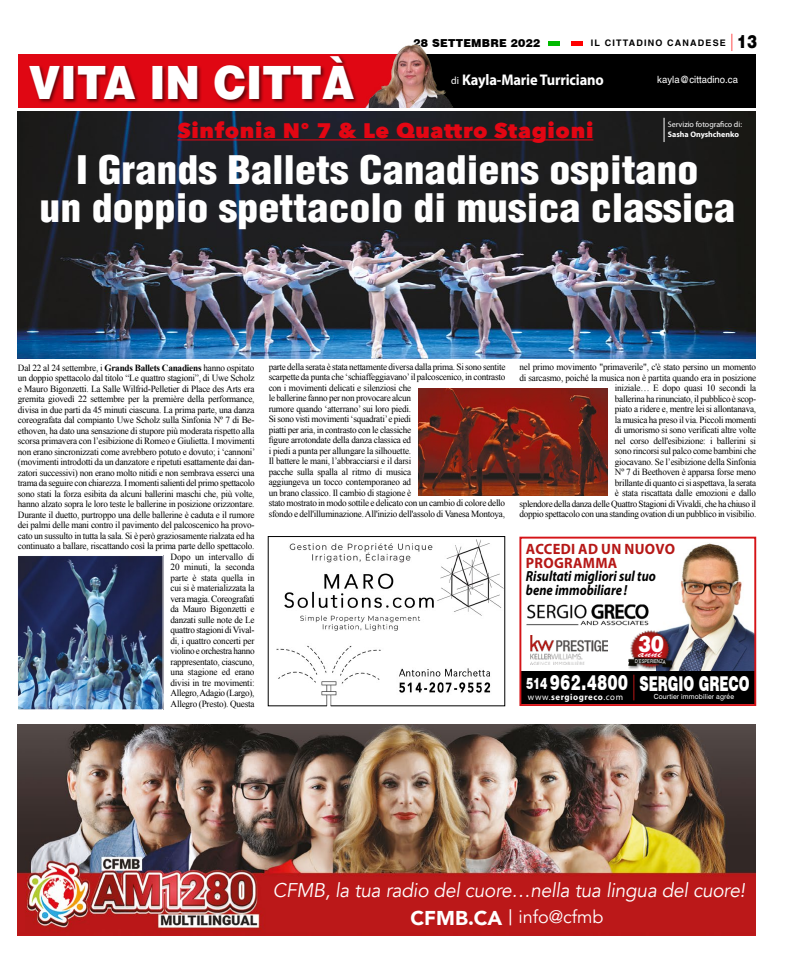
<style>
.page{position:relative;width:792px;height:972px;background:#fff}
.page>*{position:absolute;margin:0;border:0;box-sizing:border-box;transform-origin:0 0}
.t1{font:46px "Switzerland Black Plain";color:#fff;scale:.9 1}
.t2{font:38.4px/38.4px "Switzerland Cond Black Plain";color:#fff;text-align:center;scale:1.09 1}
.t3{font:800 21px "Avenir Next";letter-spacing:.03em;color:#e30613;scale:1.04 1}
.t4{font:900 20.9px "Swiss 721 BT";letter-spacing:.05em;color:#fff;scale:.7 1}
.t5{font:900 20.4px "Swiss 721 BT";color:#fff;scale:.64 1}
.t6{font:italic 19.8px "Avenir";letter-spacing:-.01em;color:#fff;scale:.96 1}
.t7{font:18px "Avenir";color:#fff}
.t8{font:700 15.5px "Myriad Pro";letter-spacing:-.01em;color:#fff;scale:.93 1}
.t9{font:700 15px/13.8px "Myriad Pro";letter-spacing:.02em;color:#b61817;scale:.96 1}
.t10{font:italic 700 14.6px/13.8px "Myriad Pro";color:#000;scale:.87 1}
.t11{font:900 11px "Swiss 721 BT";letter-spacing:.02em;color:#000}
.t12{font:10.8px "Brush Script";color:#fff;scale:1.51 1}
.t13{font:10px "Switzerland Plain";color:#fff;scale:.96 1}
.t14{font:9.4px/10.5px "Times New Roman";letter-spacing:-.025em;color:#000;text-align:right}
.t15{font:700 9px "Switzerland";letter-spacing:.13em;color:#000}
.t16{font:700 9px "Myriad Pro";letter-spacing:.06em;color:#fff}
.t17{font:8px "Myriad Pro";color:#fff}
.t18{font:700 8px "Myriad Pro";color:#fff}
.t19{font:7px "Swiss 721 BT";letter-spacing:.02em;color:#fff}
.t20{font:5.4px "Swiss 721 BT";color:#fff;scale:.82 1}
.s1{font-family:"Swiss 721 BT";font-weight:400;font-stretch:condensed;font-size:17.3px;color:#f00}
.s2{font-family:"Switzerland Black Plain";font-weight:400;font-size:18px}
.s3{font-weight:400;font-size:10.5px}
.s4{font-weight:700}
.s5{font-size:15.7px}
.s6{font-weight:400}
.s7{font-weight:900;font-size:20px}
.s8{font-size:21px}
</style>
<div class="page">
<div style="left:549px;top:41px;width:11px;height:5px;background:#00ba00"></div>
<div style="left:572px;top:41px;width:11px;height:5px;background:#f00"></div>
<img style="left:18px;top:111px;width:738px;height:248px">
<div style="left:18px;top:54px;width:383px;height:53px;background:#e00713"></div>
<div style="left:398px;top:54px;width:358px;height:53px;background:#000"></div>
<div style="left:29px;top:54px;width:330px;height:51px;background:#000;opacity:.55"></div>
<img style="left:362px;top:44px;width:96px;height:64px">
<svg style="left:268px;top:536px;width:237px;height:170px"></svg>
<img style="left:18px;top:725px;width:738px;height:211px">
<img style="left:673px;top:543px;width:80px;height:128px">
<div style="left:521px;top:671px;width:235px;height:33px;background:#000"></div>
<div style="left:519px;top:537px;width:237px;height:169px;border:2px solid #d51317"></div>
<img style="left:526px;top:604px;width:123px;height:22px">
<div style="left:628px;top:630px;width:48px;height:42px;background:#000;opacity:.45"></div>
<img style="left:628px;top:628px;width:45px;height:43px">
<img style="left:530px;top:635px;width:78px;height:29px">
<svg style="left:634px;top:675px;width:1px;height:25px"></svg>
<hr style="left:177px;top:139px;width:416px;height:1px;background:#e30613">
<img style="left:19px;top:557px;width:143px;height:151px">
<div style="left:17px;top:555px;width:147px;height:155px;border:1px solid #fff"></div>
<img style="left:418px;top:388px;width:190px;height:107px">
<svg style="left:664px;top:118px;width:1px;height:24px"></svg>
<svg style="left:639px;top:635px;width:25px;height:18px"></svg>
<h1 class="t1" style="left:28px;top:52px;width:364px">VITA IN CITTÀ</h1>
<p class="t11" style="left:413px;top:36px;width:128px">28 SETTEMBRE 2022</p>
<p class="t15" style="left:591px;top:37px;width:168px">IL CITTADINO CANADESE <span class="s1">|</span> <span class="s2">13</span></p>
<h3 class="t8" style="left:451px;top:70px;width:166px"><span class="s3">di</span> Kayla-Marie Turriciano</h3>
<p class="t13" style="left:657px;top:74px;width:86px">kayla@cittadino.ca</p>
<p class="t17" style="left:668px;top:119px;width:76px">Servizio fotografico di:</p>
<p class="t18" style="left:668px;top:129px;width:73px">Sasha Onyshchenko</p>
<h3 class="t3" style="left:177px;top:118px;width:401px">Sinfonia Nº 7 &amp; Le Quattro Stagioni</h3>
<h2 class="t2" style="left:39px;top:150px;width:640px">I Grands Ballets Canadiens ospitano<br>un doppio spettacolo di musica classica</h2>
<p class="t14" style="left:18px;top:362px;width:239px">Dal 22 al 24 settembre, i <span class="s4">Grands Ballets Canadiens</span> hanno ospitato un doppio spettacolo dal titolo “Le quattro stagioni”, di Uwe Scholz e Mauro Bigonzetti. La Salle Wilfrid-Pelletier di Place des Arts era gremita giovedì 22 settembre per la première della performance, divisa in due parti da 45 minuti ciascuna. La prima parte, una danza coreografata dal compianto Uwe Scholz sulla Sinfonia Nº 7 di Be&shy;ethoven, ha dato una sensazione di stupore più moderata rispetto alla scorsa primavera con l’esibizione di Romeo e Giulietta. I movimenti non erano sincronizzati come avrebbero potuto e dovuto; i ‘cannoni’ (movimenti introdotti da un danzatore e ripetuti esattamente dai dan&shy;zatori successivi) non erano molto nitidi e non sembrava esserci una trama da seguire con chiarezza. I momenti salienti del primo spettacolo sono stati la forza esibita da alcuni ballerini maschi che, più volte, hanno alzato sopra le loro teste le ballerine in posizione orizzontare.<br>Durante il duetto, purtroppo una delle ballerine è caduta e il rumore dei palmi delle mani contro il pavimento del palcoscenico ha provo&shy;cato un sussulto in tutta la sala. Si è però graziosamente rialzata ed ha continuato a ballare, riscattando così la prima parte dello spettacolo.<br>Dopo un intervallo di<br>20 minuti, la seconda<br>parte è stata quella in<br>cui si è materializzata la<br>vera magia. Coreografati<br>da Mauro Bigonzetti e<br>danzati sulle note de Le<br>quattro stagioni di Vival-<br>di, i quattro concerti per<br>violino e orchestra hanno<br>rappresentato, ciascuno,<br>una stagione ed erano<br>divisi in tre movimenti:<br>Allegro, Adagio (Largo),<br>Allegro (Presto). Questa</p>
<p class="t14" style="left:269px;top:361px;width:238px;text-align:left">parte della serata è stata nettamente diversa dalla prima. Si sono sentite scarpette da punta che ‘schiaffeggiavano’ il palcoscenico, in contrasto con i movimenti delicati e silenziosi che<br>le ballerine fanno per non provocare alcun<br>rumore quando ‘atterrano’ sui loro piedi.<br>Si sono visti movimenti ‘squadrati’ e piedi<br>piatti per aria, in contrasto con le classiche<br>figure arrotondate della danza classica ed<br>i piedi a punta per allungare la silhouette.<br>Il battere le mani, l’abbracciarsi e il darsi<br>pacche sulla spalla al ritmo di musica<br>aggiungeva un tocco contemporaneo ad<br>un brano classico. Il cambio di stagione è<br>stato mostrato in modo sottile e delicato con un cambio di colore dello sfondo e dell'illuminazione. All'inizio dell'assolo di Vanesa Montoya,</p>
<p class="t14" style="left:519px;top:362px;width:238px">nel primo movimento "primaverile", c'è stato persino un momento di sarcasmo, poiché la musica non è partita quando era in posizione iniziale… E dopo quasi 10 secondi la<br>ballerina ha rinunciato, il pubblico è scop-<br>piato a ridere e, mentre lei si allontanava,<br>la musica ha preso il via. Piccoli momenti<br>di umorismo si sono verificati altre volte<br>nel corso dell'esibizione: i ballerini si<br>sono rincorsi sul palco come bambini che<br>giocavano. Se l’esibizione della Sinfonia<br>Nº 7 di Beethoven è apparsa forse meno<br>brillante di quanto ci si aspettava, la serata<br>è stata riscattata dalle emozioni e dallo<br>splendore della danza delle Quattro Stagioni di Vivaldi, che ha chiuso il doppio spettacolo con una standing ovation di un pubblico in visibilio.</p>
<h3 class="t9" style="left:526px;top:541px;width:157px">ACCEDI AD UN NUOVO<br>PROGRAMMA</h3>
<h3 class="t10" style="left:526px;top:569px;width:151px">Risultati migliori sul tuo bene immobiliare!</h3>
<p class="t12" style="left:638px;top:647px;width:17px">anni</p>
<p class="t20" style="left:635px;top:657px;width:39px;rotate:2deg">D’ESPERIENZA</p>
<h3 class="t4" style="left:526px;top:670px;width:147px"><span class="s5">514</span> 962.4800</h3>
<p class="t16" style="left:528px;top:691px;width:97px"><span class="s6">www.</span>sergiogreco<span class="s6">.com</span></p>
<h3 class="t5" style="left:639px;top:671px;width:174px">SERGIO GRECO</h3>
<p class="t19" style="left:654px;top:693px;width:82px">Courtier immobilier agrée</p>
<h3 class="t6" style="left:273px;top:878px;width:493px">CFMB, la tua radio del cuore…nella tua lingua del cuore!</h3>
<h3 class="t7" style="left:411px;top:906px;width:195px"><span class="s7">CFMB.CA</span> <span class="s8">|</span> info@cfmb</h3>
</div>
